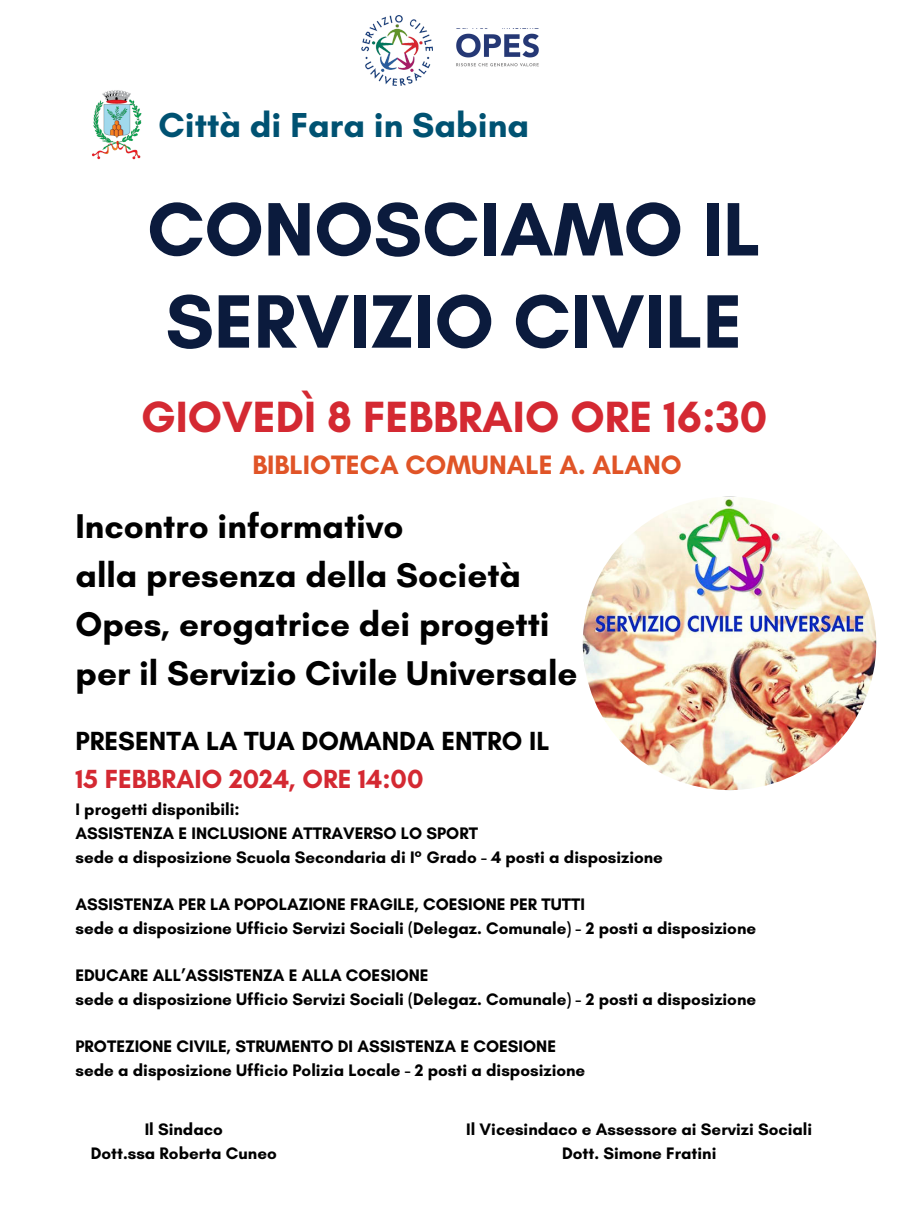
<style>
.page{position:relative;width:908px;height:1210px;background:#fff}
.page>*{position:absolute;margin:0;border:0;box-sizing:border-box;transform-origin:0 0}
.t1{font:700 77px/92.1px "Glacial Indifference";color:#0b1b3d}
.t2{font:700 44.55px "Glacial Indifference";color:#d42932}
.t3{font:700 35.28px "Glacial Indifference";color:#005272}
.t4{font:700 34.96px/48.8px "Glacial Indifference";color:#000}
.t5{font:700 27.09px "Glacial Indifference";color:#e05427}
.t6{font:700 26.7px/37.3px "Glacial Indifference";color:#000}
.t7{font:700 16.97px "Glacial Indifference";color:#000}
.t8{font:700 16.94px "Glacial Indifference";color:#000}
.s1{color:#d42932}
</style>
<div class="page">
<img style="left:92px;top:90px;width:50px;height:70px">
<img style="left:362px;top:15px;width:70px;height:70px">
<img style="left:456px;top:33px;width:83px;height:34px">
<img style="left:582px;top:497px;width:293px;height:293px;border-radius:50%">
<p class="t3" style="left:158px;top:103px;width:372px">Città di Fara in Sabina</p>
<h3 class="t1" style="left:147px;top:182px;width:614px">CONOSCIAMO IL<br>SERVIZIO CIVILE</h3>
<p class="t2" style="left:141px;top:390px;width:627px">GIOVEDÌ 8 FEBBRAIO ORE 16:30</p>
<p class="t5" style="left:252px;top:448px;width:430px">BIBLIOTECA COMUNALE A. ALANO</p>
<p class="t4" style="left:75px;top:501px;width:503px">Incontro informativo<br>alla presenza della Società<br>Opes, erogatrice dei progetti per il Servizio Civile Universale</p>
<p class="t6" style="left:75px;top:722px;width:475px">PRESENTA LA TUA DOMANDA ENTRO IL<br><span class="s1">15 FEBBRAIO 2024, ORE 14:00</span></p>
<h1 class="t7" style="left:75px;top:799px;width:166px">I progetti disponibili:</h1>
<h2 class="t7" style="left:75px;top:822px;width:404px">ASSISTENZA E INCLUSIONE ATTRAVERSO LO SPORT</h2>
<h4 class="t7" style="left:75px;top:846px;width:589px">sede a disposizione Scuola Secondaria di I° Grado - 4 posti a disposizione</h4>
<h3 class="t7" style="left:75px;top:894px;width:511px">ASSISTENZA PER LA POPOLAZIONE FRAGILE, COESIONE PER TUTTI</h3>
<h4 class="t7" style="left:75px;top:917px;width:682px">sede a disposizione Ufficio Servizi Sociali (Delegaz. Comunale) - 2 posti a disposizione</h4>
<p class="t7" style="left:75px;top:965px;width:354px">EDUCARE ALL’ASSISTENZA E ALLA COESIONE</p>
<p class="t7" style="left:75px;top:988px;width:682px">sede a disposizione Ufficio Servizi Sociali (Delegaz. Comunale) - 2 posti a disposizione</p>
<p class="t7" style="left:75px;top:1036px;width:482px">PROTEZIONE CIVILE, STRUMENTO DI ASSISTENZA E COESIONE</p>
<p class="t7" style="left:75px;top:1060px;width:511px">sede a disposizione Ufficio Polizia Locale - 2 posti a disposizione</p>
<p class="t8" style="left:145px;top:1118px;width:80px">Il Sindaco</p>
<p class="t8" style="left:91px;top:1142px;width:187px">Dott.ssa Roberta Cuneo</p>
<p class="t8" style="left:466px;top:1118px;width:347px">Il Vicesindaco e Assessore ai Servizi Sociali</p>
<p class="t8" style="left:562px;top:1142px;width:156px">Dott. Simone Fratini</p>
</div>
